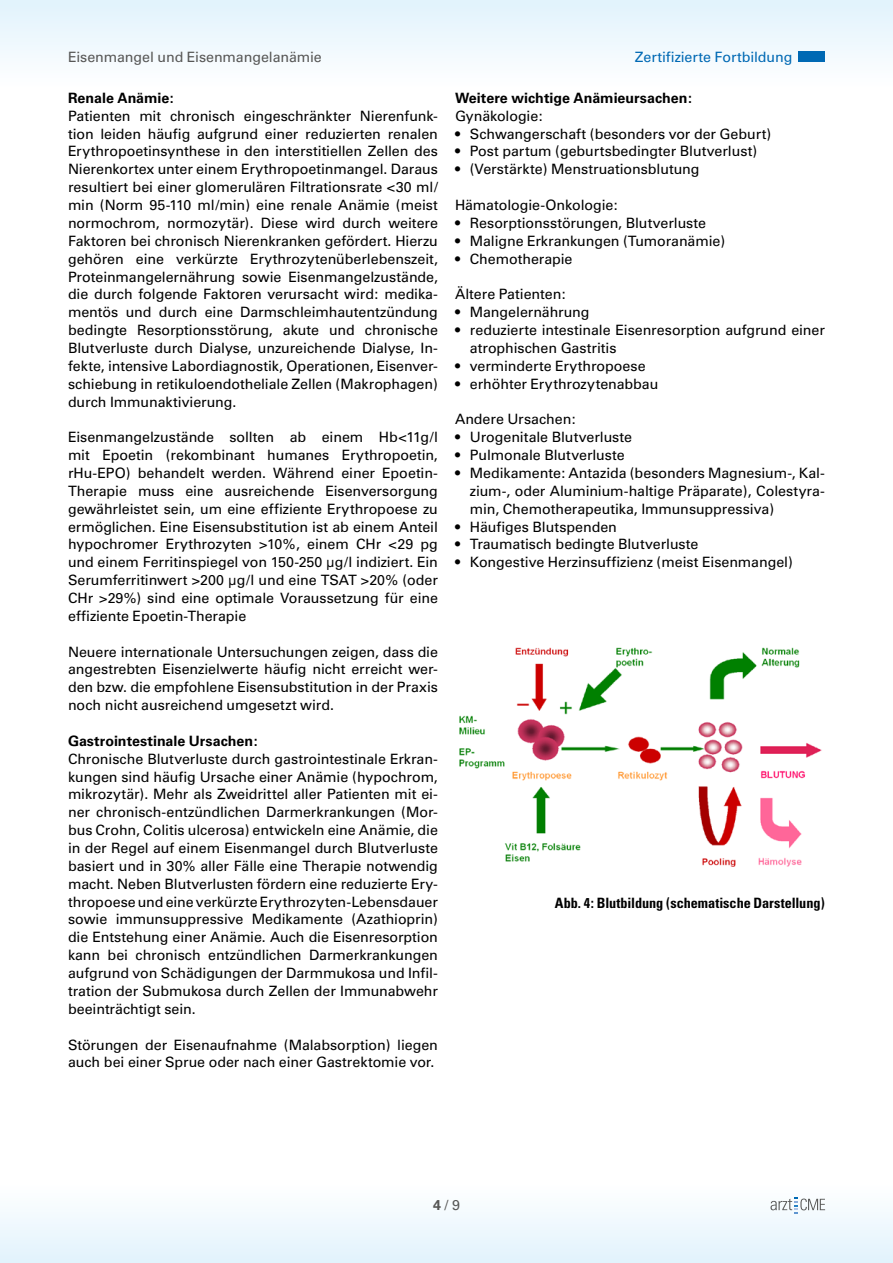
<style>
.page{position:relative;width:893px;height:1263px;background:#fff}
.page>*{position:absolute;margin:0;border:0;box-sizing:border-box;transform-origin:0 0}
.Mengentext{font:14.25px/17.9px "Univers";letter-spacing:-.005em;color:#000;text-align:justify}
.Aufzählungen{font:14.25px/17.9px "Univers";letter-spacing:-.005em;color:#000}
.Mengentext-2{font:700 14.25px "Univers";color:#000}
.Bildunterschrift{font:700 condensed 14.25px "Univers";letter-spacing:-.005em;color:#000}
.t1{font:14.25px "Univers";letter-spacing:-.01em;color:#575756}
.t2{font:14.25px "Univers";letter-spacing:-.005em;color:#0069b4}
.s1{font-weight:700}
</style>
<div class="page">
<div style="left:0;top:1182px;width:893px;height:81px;background:linear-gradient(to bottom,#fff,#e1f2fc)"></div>
<div style="left:0;top:0;width:893px;height:89px;background:linear-gradient(to right,#f0f9fe,#f0f8fe)"></div>
<div style="left:798px;top:51px;width:27px;height:11px;background:#0069b4"></div>
<svg style="left:770px;top:1197px;width:55px;height:17px"></svg>
<img style="left:459px;top:647px;width:363px;height:220px">
<p class="t1" style="left:68px;top:48px;width:255px">Eisenmangel und Eisenmangelanämie</p>
<p class="t2" style="left:635px;top:48px;width:159px">Zertifizierte Fortbildung</p>
<p class="Mengentext-2" style="left:68px;top:90px;width:107px">Renale Anämie:</p>
<p class="Mengentext" style="left:68px;top:107px;width:371px">Patienten mit chronisch eingeschränkter Nierenfunk&shy;tion leiden häufig aufgrund einer reduzierten renalen Erythropoetinsynthese in den interstitiellen Zellen des Nierenkortex unter einem Erythropoetinmangel. Daraus resultiert bei einer glomerulären Filtrationsrate &lt;30 ml/ min (Norm 95-110 ml/min) eine renale Anämie (meist normochrom, normozytär). Diese wird durch weitere Faktoren bei chronisch Nierenkranken gefördert. Hierzu gehören eine verkürzte Erythrozytenüberlebenszeit, Proteinmangelernährung sowie Eisenmangelzustände, die durch folgende Faktoren verursacht wird: medika&shy;mentös und durch eine Darmschleimhautentzündung bedingte Resorptionsstörung, akute und chronische Blutverluste durch Dialyse, unzureichende Dialyse, In&shy;fekte, intensive Labordiagnostik, Operationen, Eisenver&shy;schiebung in retikuloendotheliale Zellen (Makrophagen) durch Immunaktivierung.</p>
<p class="Mengentext" style="left:68px;top:428px;width:371px">Eisenmangelzustände sollten ab einem Hb&lt;11g/l mit Epoetin (rekombinant humanes Erythropoetin, rHu-EPO) behandelt werden. Während einer Epoetin-Therapie muss eine ausreichende Eisenversorgung gewährleistet sein, um eine effiziente Erythropoese zu ermöglichen. Eine Eisensubstitution ist ab einem Anteil hypochromer Erythrozyten &gt;10%, einem CHr &lt;29 pg und einem Ferritinspiegel von 150-250 µg/l indiziert. Ein Serumferritinwert &gt;200 µg/l und eine TSAT &gt;20% (oder CHr &gt;29%) sind eine optimale Voraussetzung für eine effiziente Epoetin-Therapie</p>
<p class="Mengentext" style="left:68px;top:643px;width:371px">Neuere internationale Untersuchungen zeigen, dass die angestrebten Eisenzielwerte häufig nicht erreicht wer&shy;den bzw. die empfohlene Eisensubstitution in der Praxis noch nicht ausreichend umgesetzt wird.</p>
<p class="Mengentext-2" style="left:68px;top:732px;width:191px">Gastrointestinale Ursachen:</p>
<p class="Mengentext" style="left:68px;top:750px;width:371px">Chronische Blutverluste durch gastrointestinale Erkran&shy;kungen sind häufig Ursache einer Anämie (hypochrom, mikrozytär). Mehr als Zweidrittel aller Patienten mit ei&shy;ner chronisch-entzündlichen Darmerkrankungen (Mor&shy;bus Crohn, Colitis ulcerosa) entwickeln eine Anämie, die in der Regel auf einem Eisenmangel durch Blutverluste basiert und in 30% aller Fälle eine Therapie notwendig macht. Neben Blutverlusten fördern eine reduzierte Ery&shy;thropoese und eine verkürzte Erythrozyten-Lebensdauer sowie immunsuppressive Medikamente (Azathioprin) die Entstehung einer Anämie. Auch die Eisenresorption kann bei chronisch entzündlichen Darmerkrankungen aufgrund von Schädigungen der Darmmukosa und Infil&shy;tration der Submukosa durch Zellen der Immunabwehr beeinträchtigt sein.</p>
<p class="Mengentext" style="left:68px;top:1035px;width:371px">Störungen der Eisenaufnahme (Malabsorption) liegen auch bei einer Sprue oder nach einer Gastrektomie vor.</p>
<p class="Mengentext-2" style="left:455px;top:90px;width:239px">Weitere wichtige Anämieursachen:</p>
<p class="Mengentext" style="left:455px;top:107px;width:89px">Gynäkologie:</p>
<p class="Aufzählungen" style="left:455px;top:125px;width:318px">• Schwangerschaft (besonders vor der Geburt)</p>
<p class="Aufzählungen" style="left:455px;top:143px;width:304px">• Post partum (geburtsbedingter Blutverlust)</p>
<p class="Aufzählungen" style="left:455px;top:160px;width:246px">• (Verstärkte) Menstruationsblutung</p>
<p class="Mengentext" style="left:455px;top:196px;width:164px">Hämatologie-Onkologie:</p>
<p class="Aufzählungen" style="left:455px;top:214px;width:253px">• Resorptionsstörungen, Blutverluste</p>
<p class="Aufzählungen" style="left:455px;top:232px;width:272px">• Maligne Erkrankungen (Tumoranämie)</p>
<p class="Aufzählungen" style="left:455px;top:250px;width:119px">• Chemotherapie</p>
<p class="Mengentext" style="left:455px;top:285px;width:112px">Ältere Patienten:</p>
<p class="Aufzählungen" style="left:455px;top:303px;width:136px">• Mangelernährung</p>
<p class="Aufzählungen" style="left:470px;top:321px;width:357px;text-indent:-15px">• reduzierte intestinale Eisenresorption aufgrund einer atrophischen Gastritis</p>
<p class="Aufzählungen" style="left:455px;top:357px;width:192px">• verminderte Erythropoese</p>
<p class="Aufzählungen" style="left:455px;top:375px;width:205px">• erhöhter Erythrozytenabbau</p>
<p class="Mengentext" style="left:455px;top:410px;width:122px">Andere Ursachen:</p>
<p class="Aufzählungen" style="left:455px;top:428px;width:179px">• Urogenitale Blutverluste</p>
<p class="Aufzählungen" style="left:455px;top:446px;width:171px">• Pulmonale Blutverluste</p>
<p class="Aufzählungen" style="left:470px;top:464px;width:357px;text-align:justify;text-indent:-15px">• Medikamente: Antazida (besonders Magnesium-, Kal&shy;zium-, oder Aluminium-haltige Präparate), Colestyra&shy;min, Chemotherapeutika, Immunsuppressiva)</p>
<p class="Aufzählungen" style="left:455px;top:518px;width:163px">• Häufiges Blutspenden</p>
<p class="Aufzählungen" style="left:455px;top:535px;width:245px">• Traumatisch bedingte Blutverluste</p>
<p class="Aufzählungen" style="left:455px;top:553px;width:339px">• Kongestive Herzinsuffizienz (meist Eisenmangel)</p>
<p class="Bildunterschrift" style="left:555px;top:894px;width:272px">Abb. 4: Blutbildung (schematische Darstellung)</p>
<p class="t1" style="left:433px;top:1196px;width:28px"><span class="s1">4</span> / 9</p>
</div>
